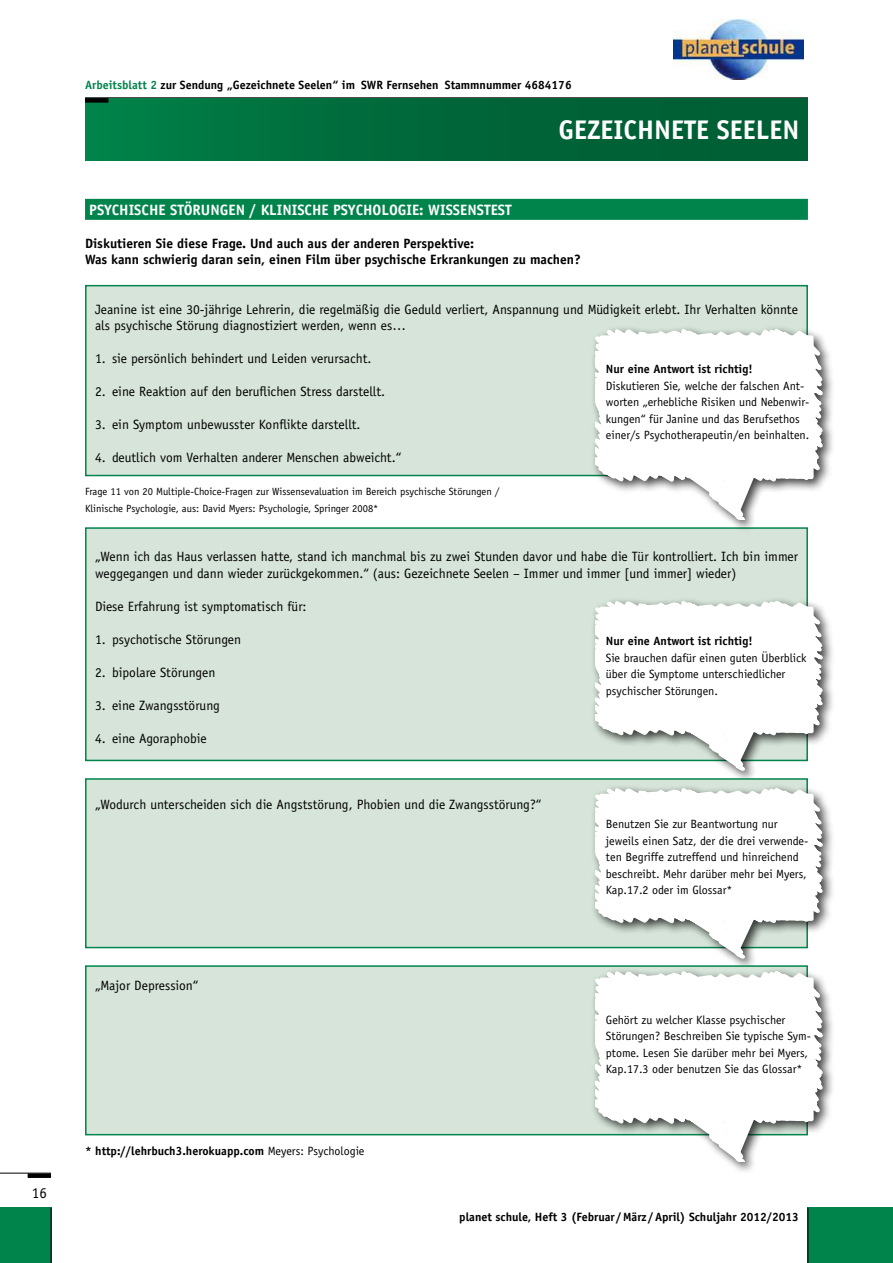
<style>
.page{position:relative;width:893px;height:1263px;background:#fff}
.page>*{position:absolute;margin:0;border:0;box-sizing:border-box;transform-origin:0 0}
.t1{font:700 27px "Officina Sans Std";color:#fff}
.t2{font:700 15px "Officina Sans Std";color:#fff}
.t3{font:15px "Officina Sans Std";color:#000}
.t4{font:13.5px/16.5px "Officina Sans Std";color:#000}
.t5{font:700 13.5px/16.5px "Officina Sans Std";color:#000}
.t6{font:12px/16.5px "Officina Sans Std";color:#000}
.t7{font:700 12px "Officina Sans Std";color:#000}
.t8{font:10.5px/16.5px "Officina Sans Std";color:#000}
.s1{color:#00844c}
.s2{font-weight:400}
</style>
<div class="page">
<hr style="left:85px;top:97px;width:723px;height:1px;background:#000">
<div style="left:808px;top:1208px;width:85px;height:55px;background:#00844c"></div>
<hr style="left:807px;top:1208px;width:1px;height:55px;background:#000">
<div style="left:85px;top:99px;width:723px;height:62px;background:linear-gradient(to right,#007d46,#005831)"></div>
<hr style="left:0;top:1173px;width:51px;height:1px;background:#000">
<div style="left:28px;top:1173px;width:23px;height:5px;background:#000"></div>
<div style="left:85px;top:98px;width:23px;height:5px;background:#000"></div>
<div style="left:0;top:1208px;width:51px;height:55px;background:#00844c"></div>
<hr style="left:51px;top:1208px;width:1px;height:55px;background:#000">
<div style="left:85px;top:199px;width:723px;height:21px;background:#00844c"></div>
<div style="left:86px;top:286px;width:721px;height:189px;background:#d6e4d9"></div>
<div style="left:85px;top:285px;width:723px;height:191px;border:2px solid #00844c"></div>
<div style="left:86px;top:528px;width:721px;height:232px;background:#d6e4d9"></div>
<div style="left:85px;top:527px;width:723px;height:234px;border:2px solid #00844c"></div>
<div style="left:591px;top:325px;width:245px;height:208px;background:#000;opacity:.75"></div>
<svg style="left:595px;top:327px;width:229px;height:192px"></svg>
<div style="left:591px;top:596px;width:245px;height:188px;background:#000;opacity:.75"></div>
<div style="left:86px;top:779px;width:721px;height:168px;background:#d6e4d9"></div>
<div style="left:85px;top:778px;width:723px;height:170px;border:2px solid #00844c"></div>
<div style="left:591px;top:784px;width:245px;height:187px;background:#000;opacity:.75"></div>
<div style="left:86px;top:966px;width:721px;height:169px;background:#d6e4d9"></div>
<div style="left:85px;top:965px;width:723px;height:170px;border:2px solid #00844c"></div>
<div style="left:591px;top:967px;width:245px;height:208px;background:#000;opacity:.75"></div>
<svg style="left:595px;top:600px;width:229px;height:561px"></svg>
<img style="left:674px;top:20px;width:129px;height:60px">
<p class="t3" style="left:32px;top:1184px;width:16px">16</p>
<p class="t7" style="left:85px;top:78px;width:488px"><span class="s1">Arbeitsblatt 2</span> zur Sendung „Gezeichnete Seelen“ im SWR Fernsehen Stammnummer 4684176</p>
<h1 class="t1" style="left:558px;top:113px;width:242px">Gezeichnete Seelen</h1>
<p class="t2" style="left:89px;top:200px;width:424px">Psychische Störungen / Klinische Psychologie: Wissenstest</p>
<p class="t5" style="left:85px;top:235px;width:497px">Diskutieren Sie diese Frage. Und auch aus der anderen Perspektive:<br>Was kann schwierig daran sein, einen Film über psychische Erkrankungen zu machen?</p>
<p class="t4" style="left:95px;top:301px;width:704px">Jeanine ist eine 30-jährige Lehrerin, die regelmäßig die Geduld verliert, Anspannung und Müdigkeit erlebt. Ihr Verhalten könnte als psychische Störung diagnostiziert werden, wenn es…</p>
<p class="t4" style="left:95px;top:350px;width:278px">1. sie persönlich behindert und Leiden verursacht.</p>
<p class="t4" style="left:95px;top:383px;width:292px">2. eine Reaktion auf den beruflichen Stress darstellt.</p>
<p class="t4" style="left:95px;top:416px;width:267px">3. ein Symptom unbewusster Konflikte darstellt.</p>
<p class="t4" style="left:95px;top:449px;width:308px">4. deutlich vom Verhalten anderer Menschen abweicht.“</p>
<p class="t7" style="left:606px;top:362px;width:148px">N ur eine Antwort ist richtig!</p>
<p class="t6" style="left:606px;top:377px;width:205px">Diskutieren Sie, welche der falschen Ant&shy;worten „erhebliche Risiken und Nebenwir&shy;kungen“ für Janine und das Berufsethos einer/s Psychotherapeutin/en beinhalten.</p>
<p class="t8" style="left:85px;top:483px;width:416px">Frage 11 von 20 Multiple-Choice-Fragen zur Wissensevaluation im Bereich psychische Störungen /<br>Klinische Psychologie, aus: David Myers: Psychologie, Springer 2008*</p>
<p class="t4" style="left:95px;top:548px;width:704px">„Wenn ich das Haus verlassen hatte, stand ich manchmal bis zu zwei Stunden davor und habe die Tür kontrolliert. Ich bin immer weggegangen und dann wieder zurückgekommen.“ (aus: Gezeichnete Seelen – Immer und immer [und immer] wieder)</p>
<p class="t4" style="left:95px;top:598px;width:213px">Diese Erfahrung ist symptomatisch für:</p>
<p class="t4" style="left:95px;top:631px;width:148px">1. psychotische Störungen</p>
<p class="t4" style="left:95px;top:664px;width:122px">2. bipolare Störungen</p>
<p class="t4" style="left:95px;top:697px;width:126px">3. eine Zwangsstörung</p>
<p class="t4" style="left:95px;top:730px;width:113px">4. eine Agoraphobie</p>
<p class="t7" style="left:606px;top:634px;width:148px">N ur eine Antwort ist richtig!</p>
<p class="t6" style="left:606px;top:650px;width:202px">Sie brauchen dafür einen guten Überblick über die Symptome unterschiedlicher psychischer Störungen.</p>
<p class="t4" style="left:95px;top:796px;width:448px">„Wodurch unterscheiden sich die Angststörung, Phobien und die Zwangsstörung?“</p>
<p class="t4" style="left:95px;top:977px;width:105px">„Major Depression“</p>
<p class="t7" style="left:85px;top:1143px;width:281px">* http://lehrbuch3.herokuapp.com <span class="s2">Meyers: Psychologie</span></p>
<p class="t6" style="left:606px;top:816px;width:204px">Benutzen Sie zur Beantwortung nur jeweils einen Satz, der die drei verwende&shy;ten Begriffe zutreffend und hinreichend beschreibt. Mehr darüber mehr bei Myers, Kap.17.2 oder im Glossar*</p>
<p class="t6" style="left:606px;top:1011px;width:207px">Gehört zu welcher Klasse psychischer Störungen? Beschreiben Sie typische Sym&shy;ptome. Lesen Sie darüber mehr bei Myers, Kap.17.3 oder benutzen Sie das Glossar*</p>
<p class="t7" style="left:459px;top:1209px;width:341px">planet schule, Heft 3 (Februar /März /April) Schuljahr 2012/2013</p>
</div>
